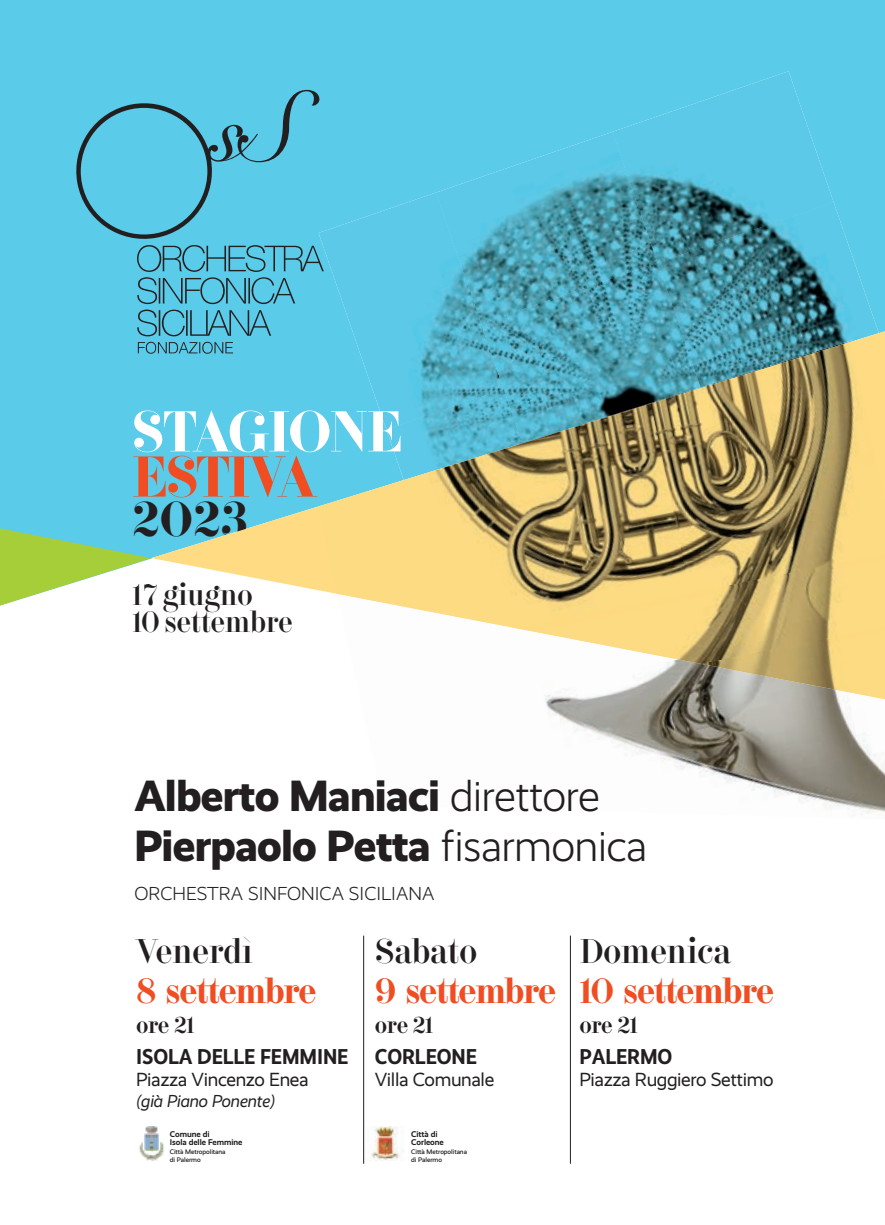
<style>
.page{position:relative;width:885px;height:1225px;background:#fff}
.page>*{position:absolute;margin:0;border:0;box-sizing:border-box;transform-origin:0 0}
.t1{font:700 57.2px "F37 Bella Pro Display";letter-spacing:-.035em;color:#fff}
.t2{font:700 57.2px "F37 Bella Pro Display";letter-spacing:-.04em;color:#f04d22}
.t3{font:700 48.6px "F37 Bella Pro Display";color:#231f20}
.t4{font:800 44px/50px "Realist";letter-spacing:-.02em;color:#231f20}
.t5{font:35px "F37 Bella Pro Text";letter-spacing:-.04em;color:#f04d22}
.t6{font:100 34.2px "F37 Bella Pro Display";letter-spacing:-.02em;color:#231f20}
.t7{font:100 29.4px/27.6px "F37 Bella Pro Display";letter-spacing:-.02em;color:#231f20}
.t8{font:300 23px "F37 Bella Pro Text";letter-spacing:-.02em;color:#231f20}
.t9{font:700 21.6px "Realist Narrow";letter-spacing:-.005em;color:#231f20}
.t10{font:19.2px "Realist";letter-spacing:-.02em;color:#231f20}
.t11{font:300 19px "Realist";color:#231f20}
.t12{font:italic 17.4px "Realist";letter-spacing:-.02em;color:#231f20}
.t13{font:700 8.4px/8.4px "Realist";letter-spacing:-.01em;color:#231f20}
.t14{font:500 6.6px/8.4px "Realist";letter-spacing:-.01em;color:#231f20}
.s1{font-weight:300}
</style>
<div class="page">
<div style="left:0;top:0;width:884px;height:528px;background:#5acbe9"></div>
<div style="left:612px;top:71px;width:221px;height:131px;background:#5bc9e7"></div>
<img style="left:436px;top:132px;width:221px;height:131px">
<img style="left:324px;top:192px;width:180px;height:139px">
<img style="left:657px;top:202px;width:221px;height:129px">
<img style="left:481px;top:263px;width:219px;height:68px">
<svg style="left:151px;top:331px;width:733px;height:259px;background:#6fc3d0"></svg>
<img style="left:652px;top:340px;width:199px;height:2px">
<img style="left:552px;top:664px;width:332px;height:149px">
<img style="left:552px;top:664px;width:126px;height:21px">
<img style="left:318px;top:403px;width:333px;height:225px">
<img style="left:515px;top:553px;width:369px;height:111px">
<img style="left:700px;top:626px;width:184px;height:73px">
<img style="left:651px;top:342px;width:233px;height:251px">
<svg style="left:0;top:528px;width:151px;height:77px"></svg>
<svg style="left:71px;top:90px;width:253px;height:264px;background:#55bcd8"></svg>
<hr style="left:570px;top:935px;width:1px;height:228px;background:#231f20">
<hr style="left:363px;top:935px;width:1px;height:228px;background:#231f20">
<img style="left:369px;top:1126px;width:35px;height:35px">
<img style="left:139px;top:1127px;width:25px;height:33px">
<h1 class="t1" style="left:132px;top:391px;width:273px">STAGIONE</h1>
<h1 class="t2" style="left:132px;top:436px;width:185px">ESTIVA</h1>
<h2 class="t3" style="left:132px;top:485px;width:118px">2023</h2>
<h3 class="t7" style="left:132px;top:580px;width:162px">17 giugno<br>10 settembre</h3>
<h3 class="t4" style="left:134px;top:771px;width:514px">Alberto Maniaci <span class="s1">direttore<br></span>Pierpaolo Petta <span class="s1">fisarmonica</span></h3>
<h3 class="t11" style="left:134px;top:883px;width:301px">ORCHESTRA SINFONICA SICILIANA</h3>
<h3 class="t6" style="left:136px;top:927px;width:118px">Venerdì</h3>
<h3 class="t5" style="left:136px;top:966px;width:182px">8 settembre</h3>
<h3 class="t8" style="left:136px;top:1008px;width:60px">ore 21</h3>
<h3 class="t9" style="left:136px;top:1044px;width:214px">ISOLA DELLE FEMMINE</h3>
<h3 class="t10" style="left:136px;top:1068px;width:174px">Piazza Vincenzo Enea</h3>
<h3 class="t12" style="left:136px;top:1091px;width:140px">(già Piano Ponente)</h3>
<p class="t13" style="left:170px;top:1129px;width:74px">Comune di<br>Isola delle Femmine</p>
<p class="t14" style="left:170px;top:1147px;width:57px">Città Metropolitana di Palermo</p>
<h3 class="t6" style="left:375px;top:927px;width:104px">Sabato</h3>
<h3 class="t5" style="left:375px;top:966px;width:183px">9 settembre</h3>
<h3 class="t8" style="left:375px;top:1008px;width:60px">ore 21</h3>
<h3 class="t9" style="left:375px;top:1044px;width:104px">CORLEONE</h3>
<h3 class="t10" style="left:375px;top:1068px;width:121px">Villa Comunale</h3>
<p class="t13" style="left:411px;top:1129px;width:34px">Città di<br>Corleone</p>
<p class="t14" style="left:411px;top:1147px;width:57px">Città Metropolitana di Palermo</p>
<h3 class="t6" style="left:579px;top:927px;width:154px">Domenica</h3>
<h3 class="t5" style="left:579px;top:966px;width:196px">10 settembre</h3>
<h3 class="t8" style="left:579px;top:1008px;width:60px">ore 21</h3>
<h3 class="t9" style="left:579px;top:1044px;width:94px">PALERMO</h3>
<h3 class="t10" style="left:579px;top:1068px;width:196px">Piazza Ruggiero Settimo</h3>
</div>
